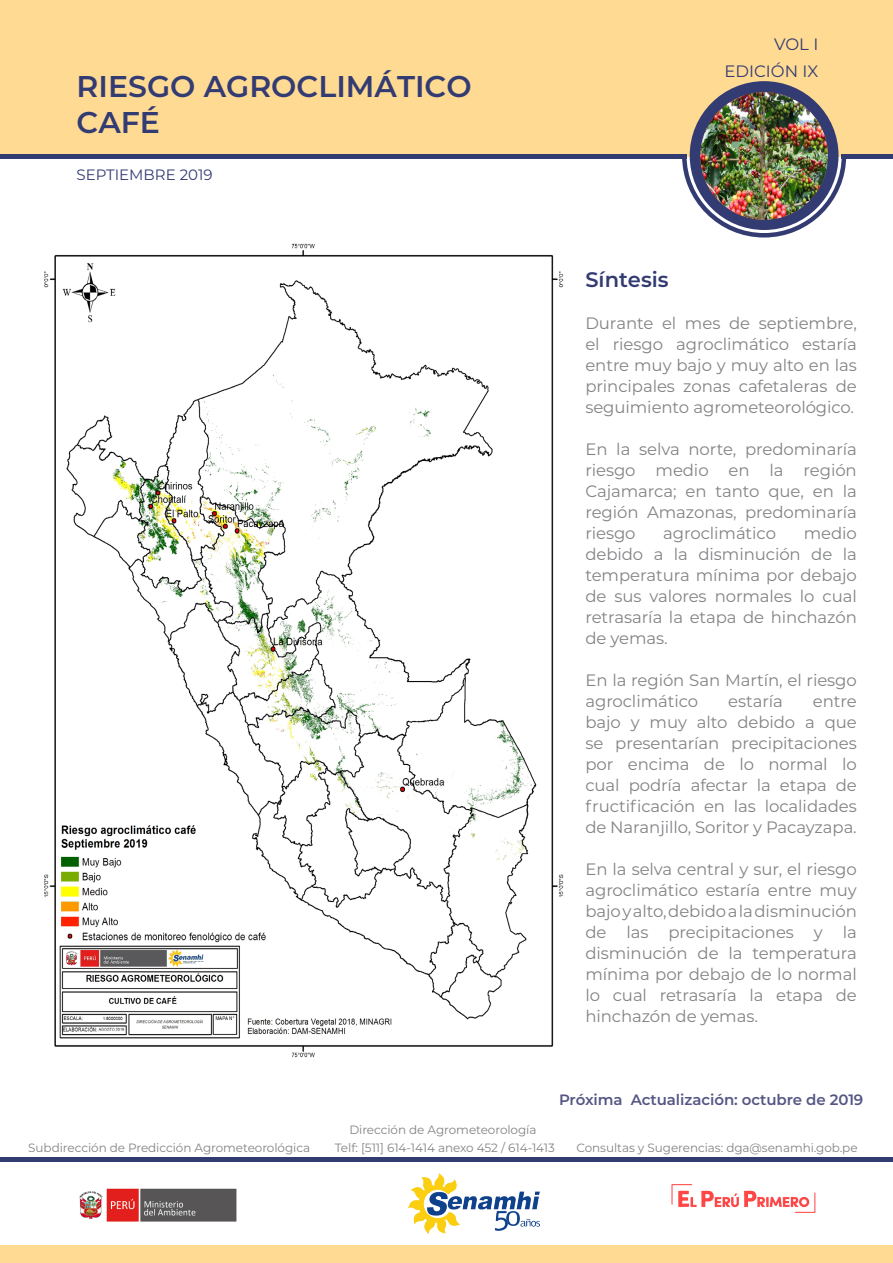
<style>
.page{position:relative;width:893px;height:1263px;background:#fff}
.page>*{position:absolute;margin:0;border:0;box-sizing:border-box;transform-origin:0 0}
.t1{font:600 30px/36px "Montserrat";color:#333b73}
.t2{font:600 21px "Montserrat";color:#333b73}
.t3{font:16.5px/21px "Montserrat";letter-spacing:-.005em;color:#828385;text-align:justify}
.t4{font:16.5px/27px "Montserrat";color:#333b73;text-align:right}
.t5{font:600 15px "Montserrat";letter-spacing:-.005em;color:#565685}
.t6{font:15px "Montserrat";color:#333b73}
.t7{font:12px "Montserrat";letter-spacing:-.005em;color:#828385}
</style>
<div class="page">
<div style="left:0;top:0;width:893px;height:157px;background:#feda93"></div>
<svg style="left:682px;top:155px;width:164px;height:82px"></svg>
<hr style="left:0;top:155px;width:687px;height:4px;background:#333b73">
<hr style="left:841px;top:155px;width:52px;height:4px;background:#333b73">
<div style="left:690px;top:81px;width:148px;height:149px;background:#333b73;border-radius:50%"></div>
<img style="left:700px;top:92px;width:128px;height:128px;border-radius:64px">
<img style="left:44px;top:243px;width:520px;height:815px">
<div style="left:0;top:1245px;width:893px;height:18px;background:#feda93"></div>
<hr style="left:0;top:1158px;width:893px;height:4px;background:#333b73">
<img style="left:79px;top:1188px;width:158px;height:34px">
<img style="left:409px;top:1174px;width:130px;height:59px">
<img style="left:671px;top:1184px;width:145px;height:29px">
<h1 class="t1" style="left:77px;top:67px;width:397px">RIESGO AGROCLIMÁTICO<br>CAFÉ</h1>
<p class="t6" style="left:77px;top:164px;width:138px">SEPTIEMBRE 2019</p>
<p class="t4" style="left:724px;top:30px;width:95px">VOL I<br>EDICIÓN IX</p>
<p class="t2" style="left:585px;top:264px;width:85px">Síntesis</p>
<p class="t3" style="left:585px;top:312px;width:273px">Durante el mes de septiembre, el riesgo agroclimático estaría entre muy bajo y muy alto en las principales zonas cafetaleras de seguimiento agrometeorológico.</p>
<p class="t3" style="left:585px;top:438px;width:273px">En la selva norte, predominaría riesgo medio en la región Cajamarca; en tanto que, en la región Amazonas, predominaría riesgo</p>
<p class="t3" style="left:585px;top:522px;width:273px;text-indent:218px">medio debido a la disminución de la temperatura mínima por debajo de sus valores normales lo cual retrasaría la etapa de hinchazón de yemas.</p>
<p class="t3" style="left:585px;top:669px;width:273px">En la región San Martín, el riesgo agroclimático</p>
<p class="t3" style="left:663px;top:522px;width:114px">agroclimático</p>
<p class="t3" style="left:728px;top:690px;width:56px">estaría</p>
<p class="t3" style="left:585px;top:690px;width:273px;text-indent:228px">entre bajo y muy alto debido a que se presentarían precipitaciones por encima de lo normal lo cual podría afectar la etapa de fructificación en las localidades de Naranjillo, Soritor y Pacayzapa.</p>
<p class="t3" style="left:585px;top:858px;width:273px">En la selva central y sur, el riesgo agroclimático estaría entre muy bajo y alto, debido a la disminución de las precipitaciones y la disminución de la temperatura mínima por debajo de lo normal lo cual retrasaría la etapa de hinchazón de yemas.</p>
<p class="t7" style="left:349px;top:1122px;width:189px">Dirección de Agrometeorología</p>
<p class="t5" style="left:559px;top:1089px;width:306px">Próxima Actualización: octubre de 2019</p>
<p class="t7" style="left:28px;top:1139px;width:283px">Subdirección de Predicción Agrometeorológica</p>
<p class="t7" style="left:335px;top:1139px;width:222px">Telf: [511] 614-1414 anexo 452 / 614-1413</p>
<p class="t7" style="left:576px;top:1139px;width:283px">Consultas y Sugerencias: dga@senamhi.gob.pe</p>
</div>
